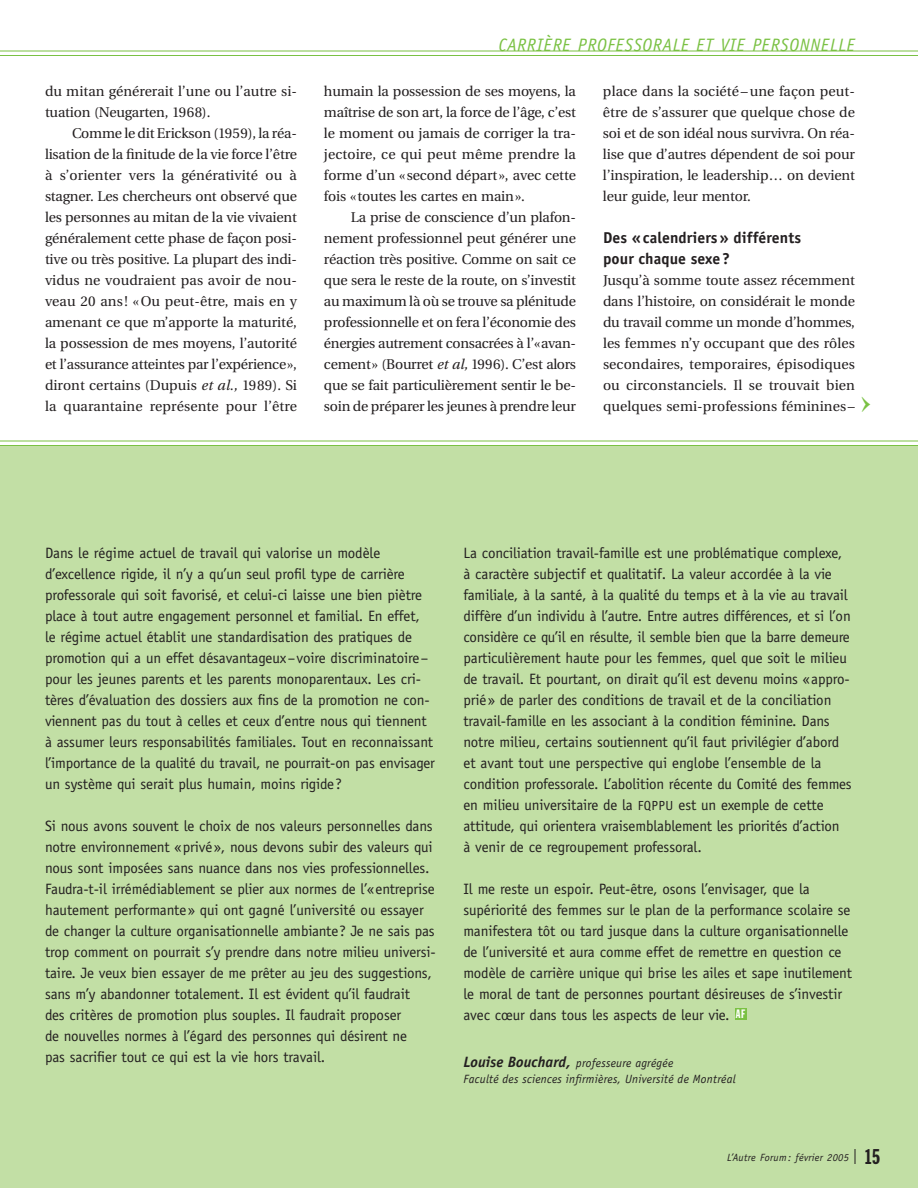
<style>
.page{position:relative;width:918px;height:1188px;background:#fff}
.page>*{position:absolute;margin:0;border:0;box-sizing:border-box;transform-origin:0 0}
.t1{font:italic 18px "Officina Sans";letter-spacing:.035em;color:#7ac143}
.t2{font:700 15.75px/21px "Officina Sans";letter-spacing:.005em;color:#231f20}
.t3{font:15px/21px "Officina Sans";letter-spacing:-.01em;color:#231f20}
.t4{font:14.1px/21px "Utopia";letter-spacing:-.005em;color:#231f20;text-align:justify}
.t5{font:italic 12px/16.5px "Officina Sans";letter-spacing:.02em;color:#231f20}
.t6{font:12px "Franklin Gothic Extra Cond";color:#fff}
.t7{font:italic 10.5px "Officina Sans";letter-spacing:.025em;color:#231f20}
.s1{font-style:italic}
.s2{font-size:13.2px}
.s3{font-weight:700;font-size:15px}
.s4{font-family:"Franklin Gothic Extra Cond";font-style:normal;font-size:21px}
</style>
<div class="page">
<div style="left:0;top:446px;width:918px;height:742px;background:#c2dfa5"></div>
<hr style="left:0;top:51px;width:918px;height:1px;background:#7ac143">
<hr style="left:0;top:55px;width:918px;height:1px;background:#7ac143">
<svg style="left:855px;top:1149px;width:1px;height:15px"></svg>
<div style="left:735px;top:1008px;width:12px;height:12px;background:#7ac143"></div>
<hr style="left:0;top:441px;width:918px;height:1px;background:#7ac143">
<hr style="left:0;top:445px;width:918px;height:1px;background:#7ac143">
<p class="t4" style="left:45px;top:82px;width:253px">du mitan générerait l’une ou l’autre si&shy;tuation (Neugarten, 1968).</p>
<p class="t4" style="left:45px;top:124px;width:254px;text-indent:27px">Comme le dit Erickson (1959), la réa&shy;lisation de la finitude de la vie force l’être à s’orienter vers la générativité ou à stagner. Les chercheurs ont observé que les personnes au mitan de la vie vivaient généralement cette phase de façon posi&shy;tive ou très positive. La plupart des indi&shy;vidus ne voudraient pas avoir de nou&shy;veau 20 ans ! « Ou peut-être, mais en y amenant ce que m’apporte la maturité, la possession de mes moyens, l’autorité et l’assurance atteintes par l’expérience», diront certains (Dupuis <span class="s1">et al.,</span> 1989). Si la quarantaine représente pour l’être</p>
<p class="t1" style="left:498px;top:38px;width:358px">CARRIÈRE PROFESSORALE ET VIE PERSONNELLE</p>
<p class="t4" style="left:324px;top:82px;width:254px">humain la possession de ses moyens, la maîtrise de son art, la force de l’âge, c’est le moment ou jamais de corriger la tra&shy;jectoire, ce qui peut même prendre la forme d’un «second départ», avec cette fois «toutes les cartes en main».</p>
<p class="t4" style="left:324px;top:208px;width:254px;text-indent:27px">La prise de conscience d’un plafon&shy;nement professionnel peut générer une réaction très positive. Comme on sait ce que sera le reste de la route, on s’investit au maximum là où se trouve sa plénitude professionnelle et on fera l’économie des énergies autrement consacrées à l’«avan&shy;cement» (Bourret <span class="s1">et al,</span> 1996). C’est alors que se fait particulièrement sentir le be&shy;soin de préparer les jeunes à prendre leur</p>
<p class="t4" style="left:603px;top:82px;width:254px">place dans la société – une façon peut&shy;être de s’assurer que quelque chose de soi et de son idéal nous survivra. On réa&shy;lise que d’autres dépendent de soi pour l’inspiration, le leadership… on devient leur guide, leur mentor.</p>
<p class="t2" style="left:603px;top:228px;width:200px">Des «calendriers» différents pour chaque sexe?</p>
<p class="t4" style="left:603px;top:271px;width:254px">Jusqu’à somme toute assez récemment dans l’histoire, on considérait le monde du travail comme un monde d’hommes, les femmes n’y occupant que des rôles secondaires, temporaires, épisodiques ou circonstanciels. Il se trouvait bien quelques semi-professions féminines –</p>
<p class="t3" style="left:45px;top:544px;width:391px">Dans le régime actuel de travail qui valorise un modèle d’excellence rigide, il n’y a qu’un seul profil type de carrière professorale qui soit favorisé, et celui-ci laisse une bien piètre place à tout autre engagement personnel et familial. En effet,<br>le régime actuel établit une standardisation des pratiques de promotion qui a un effet désavantageux–voire discriminatoire– pour les jeunes parents et les parents monoparentaux. Les cri&shy;tères d’évaluation des dossiers aux fins de la promotion ne con&shy;viennent pas du tout à celles et ceux d’entre nous qui tiennent à assumer leurs responsabilités familiales. Tout en reconnaissant l’importance de la qualité du travail, ne pourrait-on pas envisager un système qui serait plus humain, moins rigide?</p>
<p class="t3" style="left:45px;top:817px;width:392px">Si nous avons souvent le choix de nos valeurs personnelles dans notre environnement «privé», nous devons subir des valeurs qui nous sont imposées sans nuance dans nos vies professionnelles.<br>Faudra-t-il irrémédiablement se plier aux normes de l’«entreprise hautement performante» qui ont gagné l’université ou essayer de changer la culture organisationnelle ambiante? Je ne sais pas trop comment on pourrait s’y prendre dans notre milieu universi&shy;taire. Je veux bien essayer de me prêter au jeu des suggestions, sans m’y abandonner totalement. Il est évident qu’il faudrait<br>des critères de promotion plus souples. Il faudrait proposer<br>de nouvelles normes à l’égard des personnes qui désirent ne<br>pas sacrifier tout ce qui est la vie hors travail.</p>
<p class="t3" style="left:463px;top:544px;width:390px">La conciliation travail-famille est une problématique complexe, à caractère subjectif et qualitatif. La valeur accordée à la vie familiale, à la santé, à la qualité du temps et à la vie au travail diffère d’un individu à l’autre. Entre autres différences, et si l’on considère ce qu’il en résulte, il semble bien que la barre demeure particulièrement haute pour les femmes, quel que soit le milieu de travail. Et pourtant, on dirait qu’il est devenu moins «appro&shy;prié» de parler des conditions de travail et de la conciliation travail-famille en les associant à la condition féminine. Dans notre milieu, certains soutiennent qu’il faut privilégier d’abord et avant tout une perspective qui englobe l’ensemble de la condition professorale. L’abolition récente du Comité des femmes en milieu universitaire de la <span class="s2">FQPPU</span> est un exemple de cette attitude, qui orientera vraisemblablement les priorités d’action<br>à venir de ce regroupement professoral.</p>
<p class="t3" style="left:463px;top:880px;width:390px">Il me reste un espoir. Peut-être, osons l’envisager, que la supériorité des femmes sur le plan de la performance scolaire se manifestera tôt ou tard jusque dans la culture organisationnelle de l’université et aura comme effet de remettre en question ce modèle de carrière unique qui brise les ailes et sape inutilement le moral de tant de personnes pourtant désireuses de s’investir avec cœur dans tous les aspects de leur vie.</p>
<p class="t5" style="left:463px;top:1055px;width:274px"><span class="s3">Louise Bouchard,</span> professeure agrégée<br>Faculté des sciences infirmières, Université de Montréal</p>
<p class="t6" style="left:736px;top:1010px;width:11px">AF</p>
<p class="t7" style="left:727px;top:1153px;width:154px">L’Autre Forum: février 2005 <span class="s4">15</span></p>
</div>
